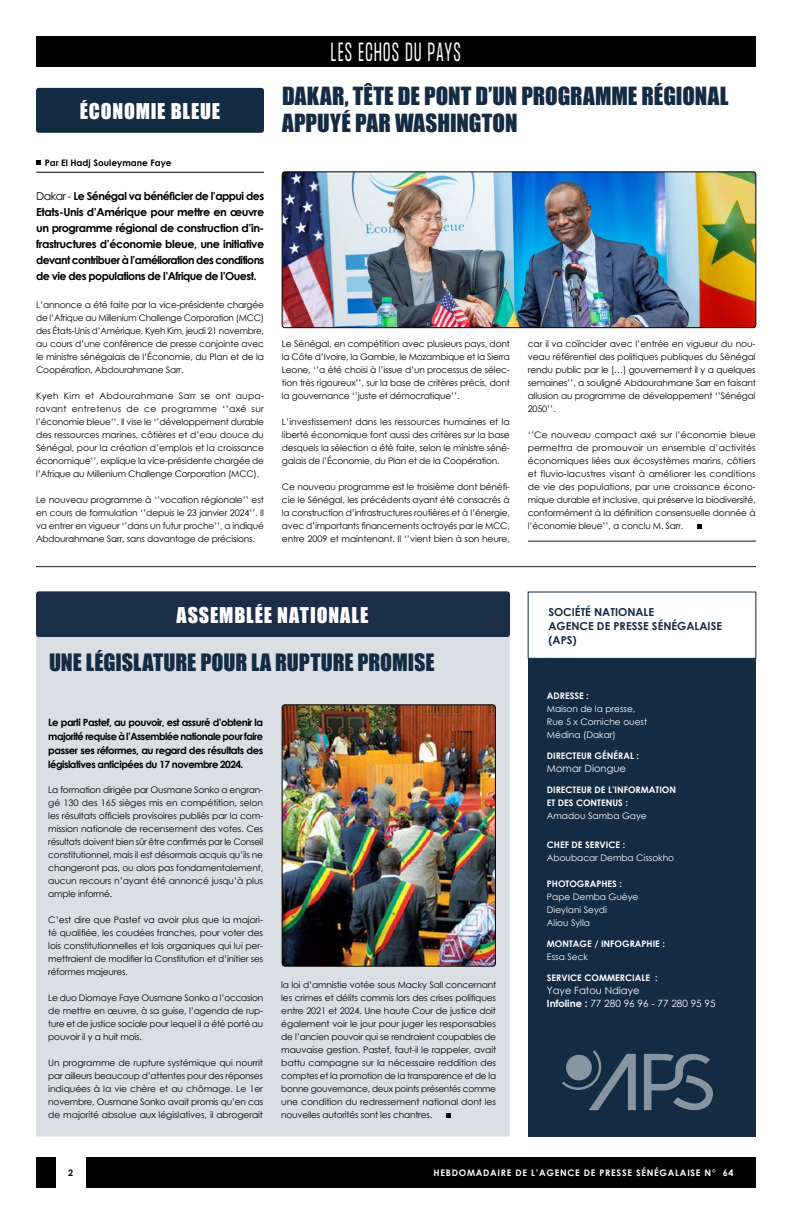
<style>
.page{position:relative;width:792px;height:1224px;background:#fff}
.page>*{position:absolute;margin:0;border:0;box-sizing:border-box;transform-origin:0 0}
.t1{font:23px/27px "Impact";letter-spacing:.005em;color:#142b44}
.t2{font:300 23px "Formula Condensed";letter-spacing:.075em;color:#fff;scale:.8 1}
.t3{font:22px "Impact";letter-spacing:-.005em;color:#142b44}
.t4{font:20px "Impact";letter-spacing:.04em;color:#fff}
.t5{font:700 11px/16px "Century Gothic";letter-spacing:-.05em;color:#000;text-align:justify}
.t6{font:700 11px/14px "Century Gothic";color:#142b44}
.t7{font:700 10px/14px "Century Gothic";letter-spacing:-.05em;color:#000;text-align:justify}
.t8{font:10px/13px "Century Gothic";color:#fff}
.t9{font:9px/13px "Century Gothic";letter-spacing:-.02em;color:#000;text-align:justify}
.t10{font:9px/13px "Century Gothic";color:#fff}
.t11{font:700 9px/13px "Century Gothic";color:#fff}
.t12{font:700 9px "Century Gothic";letter-spacing:.08em;color:#fff}
.t13{font:700 9px "Century Gothic";color:#000}
.s1{font-weight:400}
.s2{font-weight:700}
</style>
<div class="page">
<div style="left:36px;top:1157px;width:720px;height:31px;background:#000"></div>
<div style="left:36px;top:36px;width:720px;height:31px;background:#000"></div>
<div style="left:36px;top:636px;width:474px;height:501px;background:#dbdfe3"></div>
<img style="left:282px;top:172px;width:474px;height:156px">
<div style="left:282px;top:172px;width:474px;height:156px;border:1px solid #000;border-radius:3px"></div>
<img style="left:282px;top:705px;width:212px;height:261px">
<div style="left:282px;top:705px;width:214px;height:261px;border:1px solid #000;border-radius:3px"></div>
<div style="left:56px;top:1155px;width:29px;height:35px;background:#fff"></div>
<div style="left:36px;top:591px;width:474px;height:46px;background:#1a2e47;border-radius:3px"></div>
<hr style="left:36px;top:566px;width:720px;height:1px;background:#1b1b1a">
<div style="left:36px;top:88px;width:228px;height:45px;background:#142b44;border-radius:3px"></div>
<svg style="left:446px;top:1114px;width:5px;height:4px"></svg>
<div style="left:528px;top:658px;width:228px;height:479px;background:#142b44"></div>
<hr style="left:36px;top:172px;width:228px;height:1px;background:#000">
<svg style="left:36px;top:160px;width:5px;height:5px"></svg>
<svg style="left:697px;top:525px;width:4px;height:4px"></svg>
<svg style="left:562px;top:1050px;width:74px;height:60px"></svg>
<svg style="left:644px;top:1053px;width:69px;height:58px"></svg>
<hr style="left:528px;top:541px;width:228px;height:1px;background:#1b1b1a">
<h3 class="t4" style="left:80px;top:96px;width:142px">ÉCONOMIE BLEUE</h3>
<p class="t13" style="left:45px;top:156px;width:128px">Par El Hadj Souleymane Faye</p>
<p class="t5" style="left:36px;top:187px;width:230px"><span class="s1">Dakar -</span> Le Sénégal va bénéficier de l’appui des Etats-Unis d’Amérique pour mettre en œuvre un programme régional de construction d’in&shy;frastructures d’économie bleue, une initiative devant contribuer à l’amélioration des conditions de vie des populations de l’Afrique de l’Ouest.</p>
<p class="t9" style="left:36px;top:298px;width:229px">L’annonce a été faite par la vice-présidente chargée de l’Afrique au Millenium Challenge Corporation (MCC) des États-Unis d’Amérique, Kyeh Kim, jeudi 21 novembre, au cours d’une conférence de presse conjointe avec le ministre sénégalais de l’Économie, du Plan et de la Coopération, Abdourahmane Sarr.</p>
<p class="t9" style="left:36px;top:389px;width:229px">Kyeh Kim et Abdourahmane Sarr se ont aupa&shy;ravant entretenus de ce programme ‘’axé sur l’économie bleue’’. Il vise le ‘’développement durable des ressources marines, côtières et d’eau douce du Sénégal, pour la création d’emplois et la croissance économique’’, explique la vice-présidente chargée de l’Afrique au Millenium Challenge Corporation (MCC).</p>
<p class="t9" style="left:36px;top:493px;width:229px">Le nouveau programme à ‘’vocation régionale’’ est en cours de formulation ‘’depuis le 23 janvier 2024’’. Il va entrer en vigueur ‘’dans un futur proche’’, a indiqué Abdourahmane Sarr, sans davantage de précisions.</p>
<h1 class="t2" style="left:331px;top:38px;width:164px">LES ECHOS DU PAYS</h1>
<h1 class="t1" style="left:282px;top:82px;width:448px">DAKAR, TÊTE DE PONT D’UN PROGRAMME RÉGIONAL<br>APPUYÉ PAR WASHINGTON</h1>
<p class="t9" style="left:282px;top:337px;width:229px">Le Sénégal, en compétition avec plusieurs pays, dont la Côte d’Ivoire, la Gambie, le Mozambique et la Sierra Leone, ‘’a été choisi à l’issue d’un processus de sélec&shy;tion très rigoureux’’, sur la base de critères précis, dont la gouvernance ‘’juste et démocratique’’.</p>
<p class="t9" style="left:282px;top:415px;width:229px">L’investissement dans les ressources humaines et la liberté économique font aussi des critères sur la base desquels la sélection a été faite, selon le ministre séné&shy;galais de l’Économie, du Plan et de la Coopération.</p>
<p class="t9" style="left:282px;top:480px;width:229px">Ce nouveau programme est le troisième dont bénéfi&shy;cie le Sénégal, les précédents ayant été consacrés à la construction d’infrastructures routières et à l’énergie, avec d’importants financements octroyés par le MCC, entre 2009 et maintenant. Il ‘’vient bien à son heure,</p>
<p class="t9" style="left:528px;top:337px;width:229px">car il va coïncider avec l’entrée en vigueur du nou&shy;veau référentiel des politiques publiques du Sénégal rendu public par le […] gouvernement il y a quelques semaines’’, a souligné Abdourahmane Sarr en faisant allusion au programme de développement ‘’Sénégal 2050’’.</p>
<p class="t9" style="left:528px;top:428px;width:229px">‘’Ce nouveau compact axé sur l’économie bleue permettra de promouvoir un ensemble d’activités économiques liées aux écosystèmes marins, côtiers et fluvio-lacustres visant à améliorer les conditions de vie des populations, par une croissance écono&shy;mique durable et inclusive, qui préserve la biodiversité, conformément à la définition consensuelle donnée à l’économie bleue’’, a conclu M. Sarr.</p>
<h3 class="t4" style="left:177px;top:600px;width:193px">ASSEMBLÉE NATIONALE</h3>
<h2 class="t3" style="left:49px;top:645px;width:387px">UNE LÉGISLATURE POUR LA RUPTURE PROMISE</h2>
<p class="t7" style="left:48px;top:715px;width:216px">Le parti Pastef, au pouvoir, est assuré d’obtenir la majorité requise à l’Assemblée nationale pour faire passer ses réformes, au regard des résultats des législatives anticipées du 17 novembre 2024.</p>
<p class="t9" style="left:48px;top:783px;width:216px">La formation dirigée par Ousmane Sonko a engran&shy;gé 130 des 165 sièges mis en compétition, selon les résultats officiels provisoires publiés par la com&shy;mission nationale de recensement des votes. Ces résultats doivent bien sûr être confirmés par le Conseil constitutionnel, mais il est désormais acquis qu’ils ne changeront pas, ou alors pas fondamentalement, aucun recours n’ayant été annoncé jusqu’à plus ample informé.</p>
<p class="t9" style="left:48px;top:913px;width:216px">C’est dire que Pastef va avoir plus que la majori&shy;té qualifiée, les coudées franches, pour voter des lois constitutionnelles et lois organiques qui lui per&shy;mettraient de modifier la Constitution et d’initier ses réformes majeures.</p>
<p class="t9" style="left:48px;top:991px;width:216px">Le duo Diomaye Faye Ousmane Sonko a l’occasion de mettre en œuvre, à sa guise, l’agenda de rup&shy;ture et de justice sociale pour lequel il a été porté au pouvoir il y a huit mois.</p>
<p class="t9" style="left:48px;top:1056px;width:216px">Un programme de rupture systémique qui nourrit par ailleurs beaucoup d’attentes pour des réponses indiquées à la vie chère et au chômage. Le 1er novembre, Ousmane Sonko avait promis qu’en cas de majorité absolue aux législatives, il abrogerait</p>
<p class="t9" style="left:281px;top:978px;width:216px">la loi d’amnistie votée sous Macky Sall concernant les crimes et délits commis lors des crises politiques entre 2021 et 2024. Une haute Cour de justice doit également voir le jour pour juger les responsables de l’ancien pouvoir qui se rendraient coupables de mauvaise gestion. Pastef, faut-il le rappeler, avait battu campagne sur la nécessaire reddition des comptes et la promotion de la transparence et de la bonne gouvernance, deux points présentés comme une condition du redressement national dont les nouvelles autorités sont les chantres.</p>
<p class="t6" style="left:548px;top:605px;width:175px">SOCIÉTÉ NATIONALE<br>AGENCE DE PRESSE SÉNÉGALAISE (APS)</p>
<p class="t11" style="left:547px;top:689px;width:43px">ADRESSE :</p>
<p class="t10" style="left:547px;top:702px;width:102px">Maison de la presse,<br>Rue 5 x Corniche ouest<br>Médina (Dakar)</p>
<p class="t11" style="left:547px;top:749px;width:94px">DIRECTEUR GÉNÉRAL :</p>
<p class="t8" style="left:547px;top:761px;width:81px">Momar Diongue</p>
<p class="t11" style="left:547px;top:783px;width:131px">DIRECTEUR DE L’INFORMATION<br>ET DES CONTENUS :</p>
<p class="t10" style="left:547px;top:809px;width:101px">Amadou Samba Gaye</p>
<p class="t11" style="left:547px;top:838px;width:80px">CHEF DE SERVICE :</p>
<p class="t10" style="left:547px;top:851px;width:129px">Aboubacar Demba Cissokho</p>
<p class="t11" style="left:547px;top:877px;width:77px">PHOTOGRAPHES :</p>
<p class="t10" style="left:547px;top:890px;width:93px">Pape Demba Guèye<br>Dieylani Seydi<br>Aliou Sylla</p>
<p class="t11" style="left:547px;top:937px;width:120px">MONTAGE / INFOGRAPHIE :</p>
<p class="t10" style="left:547px;top:950px;width:43px">Essa Seck</p>
<p class="t11" style="left:547px;top:971px;width:112px">SERVICE COMMERCIALE :</p>
<p class="t8" style="left:547px;top:983px;width:170px">Yaye Fatou Ndiaye<br><span class="s2">Infoline :</span> 77 280 96 96 - 77 280 95 95</p>
<p class="t13" style="left:68px;top:1166px;width:7px">2</p>
<p class="t12" style="left:434px;top:1166px;width:302px">HEBDOMADAIRE DE L’AGENCE DE PRESSE SÉNÉGALAISE N° 64</p>
</div>
